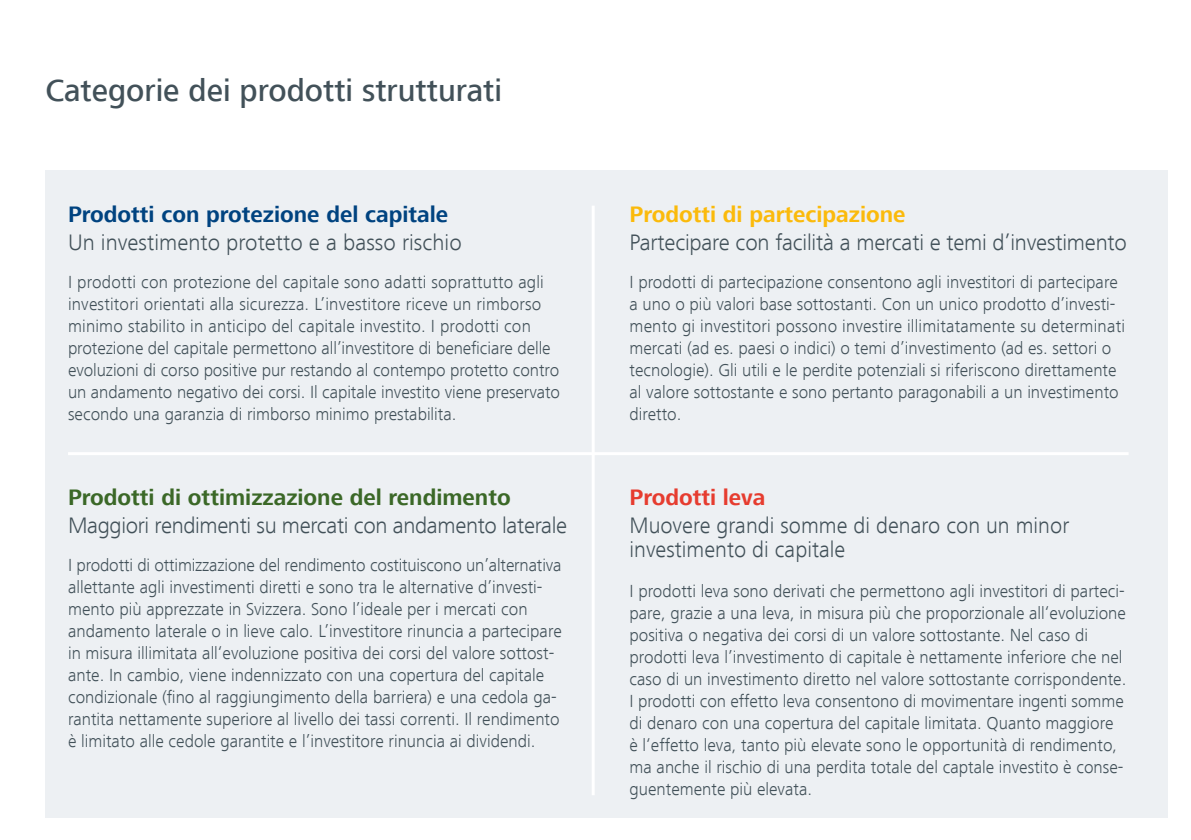
<style>
.page{position:relative;width:1191px;height:840px;background:#fff}
.page>*{position:absolute;margin:0;border:0;box-sizing:border-box;transform-origin:0 0}
.t1{font:500 32px "Frutiger Next LT";color:#425159}
.t2{font:300 23px/24px "Frutiger Next LT";letter-spacing:-.01em;color:#425159}
.t3{font:700 23px "Frutiger Next LT";color:#3b6827}
.t4{font:700 23px "Frutiger Next LT";color:#004380}
.t5{font:700 23px "Frutiger Next LT";color:#fbba0b}
.t6{font:700 23px "Frutiger Next LT";color:#e63c2f}
.t7{font:300 18px/22px "Frutiger Next LT";color:#425159}
</style>
<div class="page">
<div style="left:45px;top:170px;width:1123px;height:646px;background:#edf0f3"></div>
<hr style="left:68px;top:452px;width:1060px;height:3px;background:#fff">
<hr style="left:591px;top:205px;width:3px;height:589px;background:#fff">
<h1 class="t1" style="left:45px;top:72px;width:458px">Categorie dei prodotti strutturati</h1>
<p class="t4" style="left:68px;top:201px;width:382px">Prodotti con protezione del capitale</p>
<p class="t2" style="left:68px;top:230px;width:395px">Un investimento protetto e a basso rischio</p>
<p class="t7" style="left:68px;top:271px;width:493px">I prodotti con protezione del capitale sono adatti soprattutto agli investitori orientati alla sicurezza. L’investitore riceve un rimborso minimo stabilito in anticipo del capitale investito. I prodotti con protezione del capitale permettono all’investitore di beneficiare delle evoluzioni di corso positive pur restando al contempo protetto contro un andamento negativo dei corsi. Il capitale investito viene preservato secondo una garanzia di rimborso minimo prestabilita.</p>
<p class="t3" style="left:68px;top:484px;width:444px">Prodotti di ottimizzazione del rendimento</p>
<p class="t2" style="left:68px;top:513px;width:500px">Maggiori rendimenti su mercati con andamento laterale</p>
<p class="t7" style="left:68px;top:553px;width:495px">I prodotti di ottimizzazione del rendimento costituiscono un’alternativa allettante agli investimenti diretti e sono tra le alternative d’investi&shy;mento più apprezzate in Svizzera. Sono l’ideale per i mercati con andamento laterale o in lieve calo. L’investitore rinuncia a partecipare in misura illimitata all‘evoluzione positiva dei corsi del valore sottost&shy;ante. In cambio, viene indennizzato con una copertura del capitale condizionale (fino al raggiungimento della barriera) e una cedola ga&shy;rantita nettamente superiore al livello dei tassi correnti. Il rendimento è limitato alle cedole garantite e l’investitore rinuncia ai dividendi.</p>
<p class="t5" style="left:629px;top:201px;width:277px">Prodotti di partecipazione</p>
<p class="t2" style="left:629px;top:230px;width:499px">Partecipare con facilità a mercati e temi d’investimento</p>
<p class="t7" style="left:629px;top:271px;width:497px">I prodotti di partecipazione consentono agli investitori di partecipare a uno o più valori base sottostanti. Con un unico prodotto d’investi&shy;mento gi investitori possono investire illimitatamente su determinati mercati (ad es. paesi o indici) o temi d’investimento (ad es. settori o tecnologie). Gli utili e le perdite potenziali si riferiscono direttamente al valore sottostante e sono pertanto paragonabili a un investimento diretto.</p>
<p class="t6" style="left:629px;top:484px;width:137px">Prodotti leva</p>
<p class="t2" style="left:629px;top:513px;width:441px">Muovere grandi somme di denaro con un minor investimento di capitale</p>
<p class="t7" style="left:629px;top:579px;width:498px">I prodotti leva sono derivati che permettono agli investitori di parteci&shy;pare, grazie a una leva, in misura più che proporzionale all‘evoluzione positiva o negativa dei corsi di un valore sottostante. Nel caso di prodotti leva l’investimento di capitale è nettamente inferiore che nel caso di un investimento diretto nel valore sottostante corrispondente.<br>I prodotti con effetto leva consentono di movimentare ingenti somme di denaro con una copertura del capitale limitata. Quanto maggiore è l‘effetto leva, tanto più elevate sono le opportunità di rendimento, ma anche il rischio di una perdita totale del captale investito è conse&shy;guentemente più elevata.</p>
</div>
